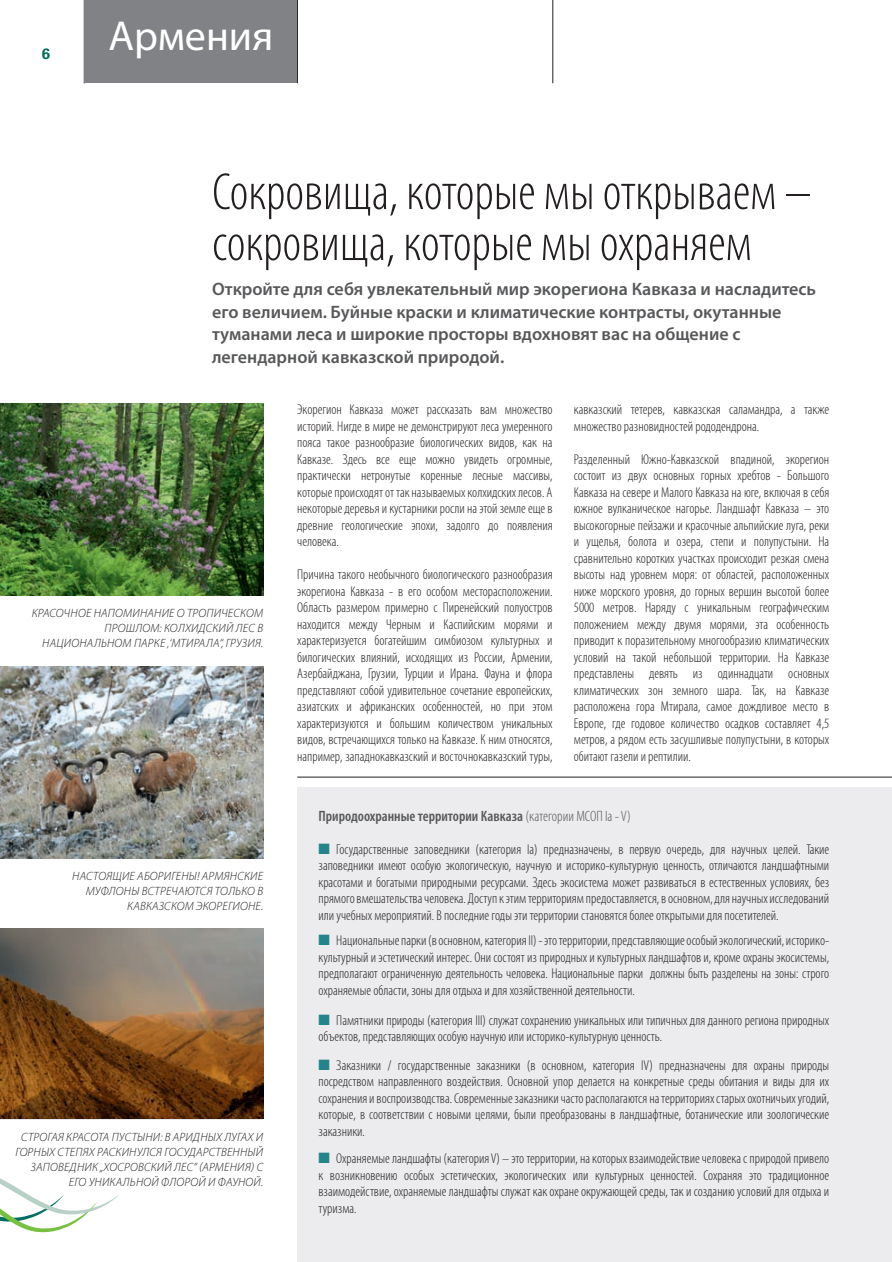
<style>
.page{position:relative;width:892px;height:1262px;background:#fff}
.page>*{position:absolute;margin:0;border:0;box-sizing:border-box;transform-origin:0 0}
.t1{font:300 condensed 52.5px/51px "Myriad Pro";color:#231f20}
.t2{font:42px "Myriad Pro";color:#fff}
.t3{font:600 18px/22.5px "Myriad Pro";color:#57585a}
.t4{font:600 condensed 15px "Myriad Pro";color:#57585a}
.t5{font:700 15px "Univers";color:#006d61}
.t6{font:300 condensed 14.25px/16.5px "Myriad Pro";color:#231f20;text-align:justify}
.t7{font:italic 300 12px "Myriad Pro";letter-spacing:.02em;color:#231f20}
.s1{font-weight:300}
.s2{color:#258489}
</style>
<div class="page">
<hr style="left:297px;top:0;width:1px;height:83px;background:#231f20">
<hr style="left:552px;top:0;width:1px;height:83px;background:#231f20">
<svg style="left:0;top:1178px;width:120px;height:54px"></svg>
<div style="left:297px;top:787px;width:594px;height:475px;background:#ececee"></div>
<hr style="left:297px;top:777px;width:594px;height:1px;background:#231f20">
<img style="left:0;top:403px;width:263px;height:192px">
<img style="left:0;top:666px;width:263px;height:192px">
<img style="left:0;top:928px;width:263px;height:190px">
<div style="left:84px;top:0;width:213px;height:83px;background:#808285"></div>
<p class="t5" style="left:42px;top:44px;width:10px">6</p>
<h2 class="t2" style="left:108px;top:10px;width:166px">Армения</h2>
<h1 class="t1" style="left:212px;top:167px;width:600px">Сокровища, которые мы открываем – сокровища, которые мы охраняем</h1>
<p class="t3" style="left:212px;top:278px;width:605px">Откройте для себя увлекательный мир экорегиона Кавказа и насладитесь его величием. Буйные краски и климатические контрасты, окутанные туманами леса и широкие просторы вдохновят вас на общение с легендарной кавказской природой.</p>
<p class="t7" style="left:32px;top:606px;width:8px">КРАСО</p>
<p class="t7" style="left:64px;top:606px;width:15px">ЧНОЕ</p>
<p class="t7" style="left:94px;top:606px;width:30px">НАПОМИНАНИЕ</p>
<p class="t7" style="left:177px;top:606px;width:59px">О ТРОПИЧЕСКОМ</p>
<p class="t7" style="left:105px;top:621px;width:40px">ПРОШЛОМ</p>
<p class="t7" style="left:160px;top:621px;width:13px">: КОЛХИДСКИЙ</p>
<p class="t7" style="left:236px;top:621px;width:28px">ЛЕС В</p>
<p class="t7" style="left:42px;top:636px;width:30px">НАЦИОНАЛЬНОМ</p>
<p class="t7" style="left:134px;top:636px;width:15px">ПАРКЕ</p>
<p class="t7" style="left:167px;top:636px;width:12px">‚‘МТИРАЛА</p>
<p class="t7" style="left:219px;top:636px;width:18px">‘‘, ГРУЗИЯ</p>
<p class="t7" style="left:261px;top:636px;width:4px">.</p>
<p class="t7" style="left:72px;top:869px;width:8px">НАСТОЯ</p>
<p class="t7" style="left:112px;top:869px;width:33px">ЩИЕ АБОРИ</p>
<p class="t7" style="left:171px;top:869px;width:39px">ГЕНЫ ! АРМЯНСКИЕ</p>
<p class="t7" style="left:86px;top:884px;width:32px">МУФЛОНЫ</p>
<p class="t7" style="left:142px;top:884px;width:7px">ВСТРЕ</p>
<p class="t7" style="left:171px;top:884px;width:51px">ЧАЮТСЯ ТОЛЬКО</p>
<p class="t7" style="left:257px;top:884px;width:7px">В</p>
<p class="t7" style="left:127px;top:899px;width:8px">КАВКАЗСКОМ</p>
<p class="t7" style="left:196px;top:899px;width:14px">ЭКОРЕ</p>
<p class="t7" style="left:228px;top:899px;width:13px">ГИОНЕ</p>
<p class="t7" style="left:261px;top:899px;width:4px">.</p>
<p class="t7" style="left:21px;top:1130px;width:8px">СТРО</p>
<p class="t7" style="left:48px;top:1130px;width:26px">ГАЯ КРАСОТА</p>
<p class="t7" style="left:112px;top:1130px;width:16px">ПУСТЫНИ</p>
<p class="t7" style="left:160px;top:1130px;width:21px">: ВАРИДНЫХ</p>
<p class="t7" style="left:224px;top:1130px;width:40px">ЛУГАХ И</p>
<p class="t7" style="left:15px;top:1145px;width:13px">ГОРНЫХ</p>
<p class="t7" style="left:58px;top:1145px;width:48px">СТЕПЯХРАСКИНУЛСЯ</p>
<p class="t7" style="left:164px;top:1145px;width:12px">ГОСУДАРСТВЕННЫЙ</p>
<p class="t7" style="left:31px;top:1160px;width:28px">ЗАПОВЕДНИК</p>
<p class="t7" style="left:100px;top:1160px;width:12px">„ХОСРОВСКИЙ</p>
<p class="t7" style="left:174px;top:1160px;width:37px">ЛЕС “ (АРМЕНИЯ</p>
<p class="t7" style="left:251px;top:1160px;width:13px">) С</p>
<p class="t7" style="left:69px;top:1175px;width:28px">ЕГО УНИКАЛЬНОЙ</p>
<p class="t7" style="left:161px;top:1175px;width:17px">ФЛОРОЙ</p>
<p class="t7" style="left:208px;top:1175px;width:26px">И ФАУНОЙ</p>
<p class="t7" style="left:261px;top:1175px;width:4px">.</p>
<p class="t6" style="left:297px;top:402px;width:257px">Экорегион Кавказа может рассказать вам множество историй. Нигде в мире не демонстрируют леса умеренного пояса такое разнообразие биологических видов, как на Кавказе. Здесь все еще можно увидеть огромные, практически нетронутые коренные лесные массивы, которые происходят от так называемых колхидских лесов. А некоторые деревья и кустарники росли на этой земле еще в древние геологические эпохи, задолго до появления человека.</p>
<p class="t6" style="left:297px;top:567px;width:257px">Причина такого необычного биологического разнообразия экорегиона Кавказа - в его особом месторасположении.<br>Область размером примерно с Пиренейский полуостров находится между Черным и Каспийским морями и характеризуется богатейшим симбиозом культурных и билогических влияний, исходящих из России, Армении, Азербайджана, Грузии, Турции и Ирана. Фауна и флора представляют собой удивительное сочетание европейских, азиатских и африканских особенностей, но при этом характеризуются и большим количеством уникальных видов, встречающихся только на Кавказе. К ним относятся, например, западнокавказский и восточнокавказский туры,</p>
<p class="t6" style="left:573px;top:402px;width:257px">кавказский тетерев, кавказская саламандра, а также множество разновидностей рододендрона.</p>
<p class="t6" style="left:573px;top:451px;width:257px">Разделенный Южно-Кавказской впадиной, экорегион состоит из двух основных горных хребтов - Большого Кавказа на севере и Малого Кавказа на юге, включая в себя южное вулканическое нагорье. Ландшафт Кавказа – это высокогорные пейзажи и красочные альпийские луга, реки и ущелья, болота и озера, степи и полупустыни. На сравнительно коротких участках происходит резкая смена высоты над уровнем моря: от областей, расположенных ниже морского уровня, до горных вершин высотой более 5000 метров. Наряду с уникальным географическим положением между двумя морями, эта особенность приводит к поразительному многообразию климатических условий на такой небольшой территории. На Кавказе представлены девять из одиннадцати основных климатических зон земного шара. Так, на Кавказе расположена гора Мтирала, самое дождливое место в Европе, где годовое количество осадков составляет 4,5 метров, а рядом есть засушливые полупустыни, в которых обитают газели и рептилии.</p>
<p class="t4" style="left:318px;top:807px;width:314px">Природоохранные территории Кавказа <span class="s1">(категории МСОП Ia - V)</span></p>
<p class="t6" style="left:318px;top:841px;width:512px"><span class="s2">■</span> Государственные заповедники (категория Ia) предназначены, в первую очередь, для научных целей. Такие заповедники имеют особую экологическую, научную и историко-культурную ценность, отличаются ландшафтными красотами и богатыми природными ресурсами. Здесь экосистема может развиваться в естественных условиях, без прямого вмешательства человека. Доступ к этим территориям предоставляется, в основном, для научных исследований или учебных мероприятий. В последние годы эти территории становятся более открытыми для посетителей.</p>
<p class="t6" style="left:318px;top:932px;width:512px"><span class="s2">■</span> Национальные парки (в основном, категория II) - это территории, представляющие особый экологический, историко&shy;культурный и эстетический интерес. Они состоят из природных и культурных ландшафтов и, кроме охраны экосистемы, предполагают ограниченную деятельность человека. Национальные парки должны быть разделены на зоны: строго охраняемые области, зоны для отдыха и для хозяйственной деятельности.</p>
<p class="t6" style="left:318px;top:1012px;width:512px"><span class="s2">■</span> Памятники природы (категория III) служат сохранению уникальных или типичных для данного региона природных объектов, представляющих особую научную или историко-культурную ценность.</p>
<p class="t6" style="left:318px;top:1057px;width:512px"><span class="s2">■</span> Заказники / государственные заказники (в основном, категория IV) предназначены для охраны природы посредством направленного воздействия. Основной упор делается на конкретные среды обитания и виды для их сохранения и воспроизводства. Современные заказники часто располагаются на территориях старых охотничьих угодий, которые, в соответствии с новыми целями, были преобразованы в ландшафтные, ботанические или зоологические заказники.</p>
<p class="t6" style="left:318px;top:1150px;width:512px"><span class="s2">■</span> Охраняемые ландшафты (категория V) – это территории, на которых взаимодействие человека с природой привело к возникновению особых эстетических, экологических или культурных ценностей. Сохраняя это традиционное взаимодействие, охраняемые ландшафты служат как охране окружающей среды, так и созданию условий для отдыха и туризма.</p>
</div>
